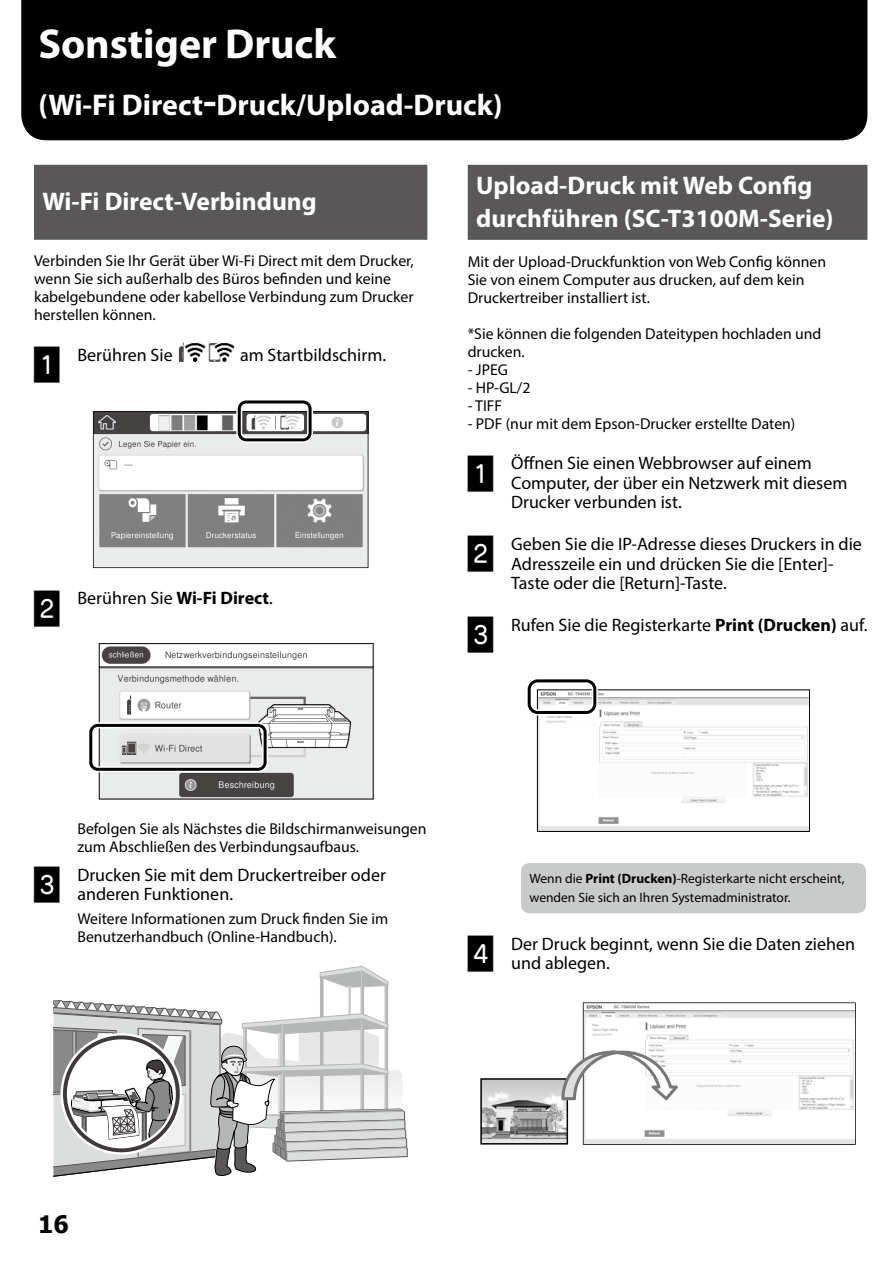
<style>
.page{position:relative;width:893px;height:1263px;background:#fff}
.page>*{position:absolute;margin:0;border:0;box-sizing:border-box;transform-origin:0 0}
.t1{font:700 42px "Myriad Pro";letter-spacing:-.005em;color:#fff}
.t2{font:36px "JNB3 TP";color:#000}
.t3{font:700 30px "Myriad Pro";color:#fff}
.t4{font:700 25.5px/33px "Myriad Pro";color:#fff}
.t5{font:700 24px "Tahoma";color:#000}
.t6{font:18px/19.5px "Myriad Pro";color:#000}
.t7{font:15.75px/18px "Myriad Pro";color:#000}
.t8{font:13.5px/19.5px "Myriad Pro";color:#000}
.s1{font-size:42px}
.s2{font-weight:700}
</style>
<div class="page">
<div style="left:21px;top:0;width:846px;height:140px;background:#000"></div>
<div style="left:34px;top:165px;width:393px;height:75px;background:#595757"></div>
<img style="left:178px;top:342px;width:57px;height:20px">
<svg style="left:93px;top:411px;width:275px;height:157px"></svg>
<div style="left:236px;top:399px;width:77px;height:44px;border:6px solid #fff;border-radius:7px"></div>
<div style="left:238px;top:400px;width:74px;height:41px;border:3px solid #000;border-radius:7px"></div>
<img style="left:101px;top:646px;width:271px;height:151px">
<div style="left:99px;top:643px;width:275px;height:156px;border:1px solid #000"></div>
<div style="left:88px;top:722px;width:180px;height:50px;border:6px solid #fff;border-radius:7px"></div>
<div style="left:89px;top:724px;width:178px;height:47px;border:3px solid #000;border-radius:7px"></div>
<div style="left:320px;top:974px;width:3px;height:143px;border:1px solid #b5b6b6"></div>
<hr style="left:322px;top:974px;width:1px;height:143px;background:#b5b6b6">
<div style="left:385px;top:981px;width:3px;height:142px;border:1px solid #b5b6b6"></div>
<hr style="left:386px;top:981px;width:2px;height:141px;background:#b5b6b6">
<div style="left:361px;top:971px;width:3px;height:147px;border:1px solid #b5b6b6"></div>
<hr style="left:362px;top:971px;width:2px;height:147px;background:#b5b6b6">
<svg style="left:319px;top:965px;width:70px;height:23px"></svg>
<hr style="left:348px;top:986px;width:3px;height:30px;background:#dcdddd">
<hr style="left:350px;top:986px;width:1px;height:30px;background:#c9caca">
<svg style="left:53px;top:999px;width:355px;height:178px"></svg>
<div style="left:468px;top:165px;width:399px;height:75px;background:#595757"></div>
<img style="left:539px;top:692px;width:269px;height:138px">
<div style="left:537px;top:689px;width:273px;height:143px;border:1px solid #000"></div>
<div style="left:526px;top:678px;width:72px;height:37px;border:6px solid #fff;border-radius:9px"></div>
<div style="left:528px;top:679px;width:68px;height:35px;border:3px solid #000;border-radius:9px"></div>
<div style="left:521px;top:863px;width:345px;height:50px;background:#c9caca;border-radius:9px"></div>
<svg style="left:480px;top:1002px;width:376px;height:143px"></svg>
<h1 class="t1" style="left:38px;top:17px;width:299px">Sonstiger Druck</h1>
<h3 class="t3" style="left:38px;top:86px;width:466px">(Wi-Fi Direct<span class="s1">-</span>Druck/Upload-Druck)</h3>
<h3 class="t4" style="left:43px;top:184px;width:276px">Wi-Fi Direct-Verbindung</h3>
<p class="t7" style="left:34px;top:252px;width:381px">Verbinden Sie Ihr Gerät über Wi-Fi Direct mit dem Drucker, wenn Sie sich außerhalb des Büros befinden und keine kabelgebundene oder kabellose Verbindung zum Drucker herstellen können.</p>
<h2 class="t2" style="left:34px;top:346px;width:30px">A</h2>
<p class="t6" style="left:77px;top:345px;width:97px">Berühren Sie</p>
<p class="t6" style="left:240px;top:345px;width:148px">am Startbildschirm.</p>
<h2 class="t2" style="left:34px;top:590px;width:30px">B</h2>
<p class="t6" style="left:77px;top:588px;width:197px">Berühren Sie <span class="s2">Wi-Fi Direct</span>.</p>
<h3 class="t4" style="left:476px;top:169px;width:359px">Upload-Druck mit Web Config durchführen (SC-T3100M-Serie)</h3>
<p class="t7" style="left:468px;top:253px;width:360px">Mit der Upload-Druckfunktion von Web Config können<br>Sie von einem Computer aus drucken, auf dem kein<br>Druckertreiber installiert ist.</p>
<p class="t7" style="left:468px;top:325px;width:355px">*Sie können die folgenden Dateitypen hochladen und drucken.</p>
<p class="t7" style="left:468px;top:361px;width:42px">- JPEG</p>
<p class="t7" style="left:468px;top:379px;width:64px">- HP-GL/2</p>
<p class="t7" style="left:468px;top:397px;width:36px">- TIFF</p>
<p class="t7" style="left:468px;top:415px;width:329px">- PDF (nur mit dem Epson-Drucker erstellte Daten)</p>
<h2 class="t2" style="left:468px;top:455px;width:30px">A</h2>
<p class="t6" style="left:511px;top:453px;width:338px">Öffnen Sie einen Webbrowser auf einem<br>Computer, der über ein Netzwerk mit diesem<br>Drucker verbunden ist.</p>
<h2 class="t2" style="left:468px;top:536px;width:30px">B</h2>
<p class="t6" style="left:511px;top:534px;width:352px">Geben Sie die IP-Adresse dieses Druckers in die<br>Adresszeile ein und drücken Sie die [Enter]-<br>Taste oder die [Return]-Taste.</p>
<h2 class="t2" style="left:468px;top:617px;width:30px">C</h2>
<p class="t6" style="left:511px;top:615px;width:358px">Rufen Sie die Registerkarte <span class="s2">Print (Drucken)</span> auf.</p>
<p class="t7" style="left:77px;top:819px;width:351px">Befolgen Sie als Nächstes die Bildschirmanweisungen zum Abschließen des Verbindungsaufbaus.</p>
<h2 class="t2" style="left:34px;top:867px;width:30px">C</h2>
<p class="t6" style="left:77px;top:865px;width:310px">Drucken Sie mit dem Druckertreiber oder anderen Funktionen.</p>
<p class="t7" style="left:77px;top:910px;width:312px">Weitere Informationen zum Druck finden Sie im<br>Benutzerhandbuch (Online-Handbuch).</p>
<p class="t8" style="left:530px;top:868px;width:316px">Wenn die <span class="s2">Print (Drucken)</span>-Registerkarte nicht erscheint, wenden Sie sich an Ihren Systemadministrator.</p>
<h2 class="t2" style="left:468px;top:935px;width:30px">D</h2>
<p class="t6" style="left:511px;top:933px;width:345px">Der Druck beginnt, wenn Sie die Daten ziehen und ablegen.</p>
<h3 class="t5" style="left:38px;top:1207px;width:32px">16</h3>
</div>
